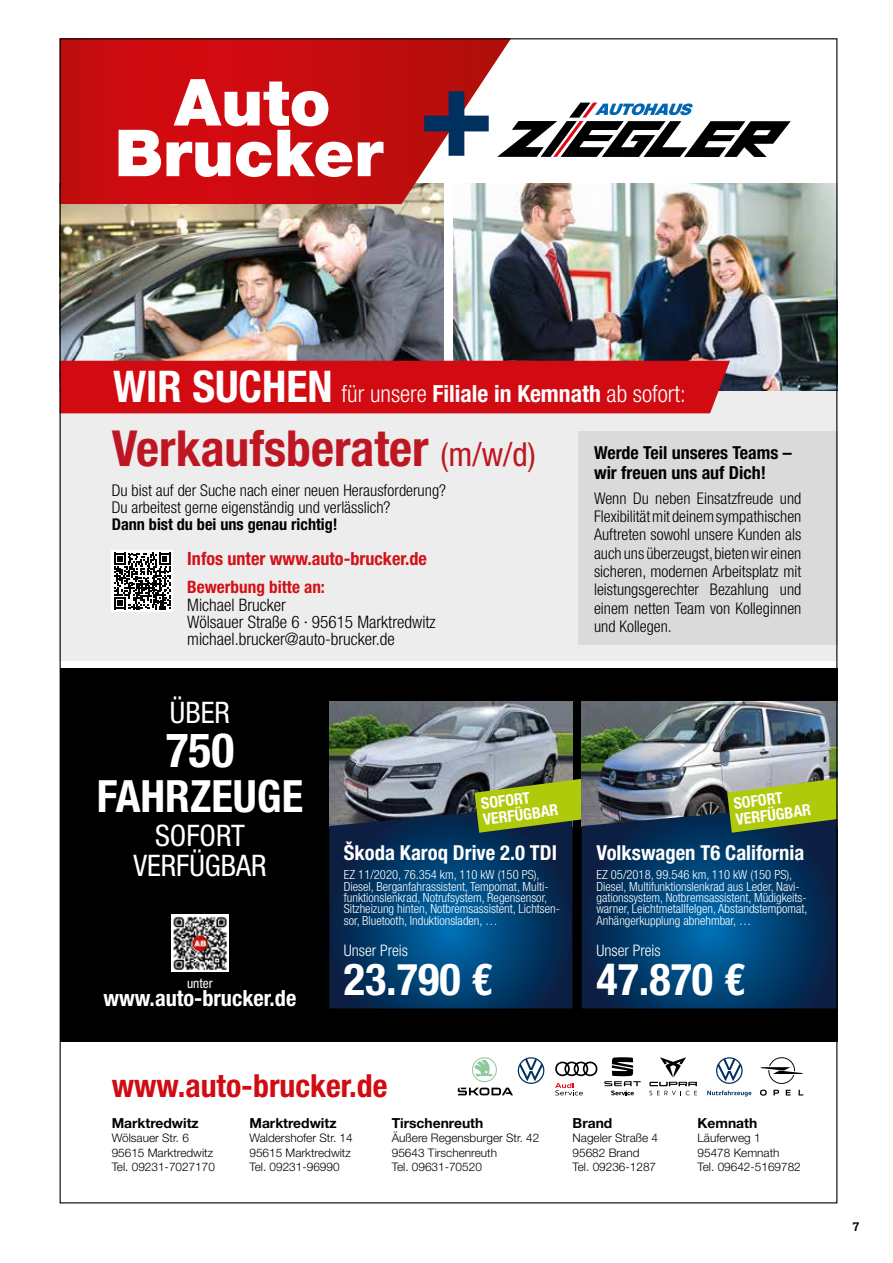
<style>
.page{position:relative;width:893px;height:1263px;background:#fff}
.page>*{position:absolute;margin:0;border:0;box-sizing:border-box;transform-origin:0 0}
.t1{font:700 condensed 127.35px "Helvetica Neue LT Pro";color:#00305f}
.t2{font:700 condensed 49.65px "Helvetica Neue LT Pro";color:#be1622}
.t3{font:700 condensed 47.55px "Helvetica Neue LT Pro";color:#fff}
.t4{font:700 condensed 44.55px "Helvetica Neue LT Pro";color:#fff}
.t5{font:700 condensed 44.25px "Helvetica Neue LT Pro";color:#fff}
.t6{font:700 condensed 31.8px "Helvetica Neue LT Pro";color:#d20a11}
.t7{font:condensed 29.7px/29.7px "Helvetica Neue LT Pro";color:#fff;text-align:center}
.t8{font:300 condensed 23.7px "Helvetica Neue LT Pro";color:#fff}
.t9{font:700 condensed 22.35px "Helvetica Neue LT Pro";color:#fff}
.t10{font:700 condensed 20.55px "Helvetica Neue LT Pro";color:#fff}
.t11{font:700 condensed 18.15px "Helvetica Neue LT Pro";color:#d31116}
.t12{font:700 condensed 18px/20px "Helvetica Neue LT Pro";color:#000}
.t13{font:300 condensed 17.25px/17.2px "Helvetica Neue LT Pro";color:#000}
.t14{font:700 condensed 17.25px "Helvetica Neue LT Pro";color:#d31116}
.t15{font:300 condensed 16.2px/16.8px "Helvetica Neue LT Pro";color:#000}
.t16{font:700 condensed 16.2px "Helvetica Neue LT Pro";color:#000}
.t17{font:300 condensed 16.05px/18.3px "Helvetica Neue LT Pro";color:#000;text-align:justify}
.t18{font:300 condensed 15.9px "Helvetica Neue LT Pro";color:#fff}
.t19{font:700 condensed 15.75px/15.8px "Helvetica Neue LT Pro";color:#fff}
.t20{font:700 13.8px "Helvetica Neue LT Pro";color:#000}
.t21{font:condensed 13.35px "Helvetica Neue LT Pro";color:#fff}
.t22{font:300 condensed 12.6px/11.4px "Helvetica Neue LT Pro";color:#fff}
.t23{font:700 12px "Roboto Slab";color:#000}
.t24{font:300 11.85px/14.4px "Helvetica Neue LT Pro";color:#000}
.s1{font-weight:700;font-size:43.8px}
.s2{font-weight:700}
.s3{font-weight:400;font-size:33.15px}
</style>
<div class="page">
<div style="left:60px;top:383px;width:777px;height:278px;background:#ededed"></div>
<img style="left:62px;top:204px;width:382px;height:157px">
<img style="left:453px;top:184px;width:382px;height:206px">
<div style="left:62px;top:361px;width:668px;height:52px;background:#d20a11"></div>
<div style="left:112px;top:550px;width:61px;height:62px;background:#fff"></div>
<svg style="left:114px;top:553px;width:57px;height:56px"></svg>
<div style="left:578px;top:431px;width:259px;height:214px;background:#dadada"></div>
<svg style="left:760px;top:1057px;width:43px;height:39px"></svg>
<svg style="left:707px;top:1090px;width:44px;height:6px"></svg>
<svg style="left:716px;top:1057px;width:27px;height:27px"></svg>
<svg style="left:604px;top:1057px;width:37px;height:38px"></svg>
<svg style="left:649px;top:1057px;width:48px;height:38px"></svg>
<svg style="left:555px;top:1061px;width:43px;height:16px"></svg>
<svg style="left:555px;top:1083px;width:28px;height:12px"></svg>
<svg style="left:458px;top:1057px;width:86px;height:38px"></svg>
<svg style="left:62px;top:40px;width:449px;height:164px"></svg>
<svg style="left:119px;top:79px;width:264px;height:98px"></svg>
<svg style="left:497px;top:103px;width:294px;height:54px"></svg>
<div style="left:60px;top:668px;width:777px;height:373px;background:#000"></div>
<img style="left:172px;top:915px;width:56px;height:56px">
<img style="left:329px;top:701px;width:243px;height:102px">
<svg style="left:329px;top:803px;width:243px;height:205px;background:#063966"></svg>
<svg style="left:475px;top:775px;width:107px;height:58px;background:#8aa023"></svg>
<img style="left:582px;top:701px;width:253px;height:102px">
<svg style="left:582px;top:803px;width:253px;height:205px;background:#063b68"></svg>
<svg style="left:727px;top:778px;width:108px;height:55px;background:#97ae2a"></svg>
<h1 class="t1" style="left:418px;top:34px;width:78px">+</h1>
<h3 class="t8" style="left:113px;top:380px;width:574px"><span class="s1">WIR SUCHEN</span> für unsere <span class="s2">Filiale in Kemnath</span> ab sofort:</h3>
<h2 class="t2" style="left:112px;top:418px;width:425px">Verkaufsberater <span class="s3">(m/w/d)</span></h2>
<p class="t15" style="left:112px;top:482px;width:336px">Du bist auf der Suche nach einer neuen Herausforderung?<br>Du arbeitest gerne eigenständig und verlässlich?</p>
<p class="t16" style="left:112px;top:514px;width:228px">Dann bist du bei uns genau richtig!</p>
<h3 class="t11" style="left:187px;top:548px;width:241px">Infos unter www.auto-brucker.de</h3>
<h3 class="t14" style="left:187px;top:577px;width:139px">Bewerbung bitte an:</h3>
<h3 class="t13" style="left:187px;top:596px;width:250px">Michael Brucker<br>Wölsauer Straße 6 · 95615 Marktredwitz michael.brucker@auto-brucker.de</h3>
<h3 class="t7" style="left:170px;top:697px;width:61px">ÜBER</h3>
<h3 class="t3" style="left:166px;top:722px;width:70px">750</h3>
<h3 class="t4" style="left:97px;top:769px;width:208px">FAHRZEUGE</h3>
<h3 class="t7" style="left:133px;top:821px;width:135px">SOFORT<br>VERFÜGBAR</h3>
<p class="t21" style="left:187px;top:976px;width:27px">unter</p>
<h3 class="t9" style="left:103px;top:985px;width:194px">www.auto-brucker.de</h3>
<p class="t19" style="left:480px;top:795px;width:77px;rotate:-7deg">SOFORT<br>VERFÜGBAR</p>
<h3 class="t10" style="left:344px;top:840px;width:215px">Škoda Karoq Drive 2.0 TDI</h3>
<p class="t22" style="left:344px;top:869px;width:218px">EZ 11/2020, 76.354 km, 110 kW (150 PS), Diesel, Berganfahrassistent, Tempomat, Multi&shy;funktionslenkrad, Notrufsystem, Regensensor, Sitzheizung hinten, Notbremsassistent, Lichtsen&shy;sor, Bluetooth, Induktionsladen, …</p>
<p class="t18" style="left:344px;top:941px;width:66px">Unser Preis</p>
<h3 class="t5" style="left:344px;top:953px;width:150px">23.790 €</h3>
<h3 class="t12" style="left:594px;top:443px;width:199px">Werde Teil unseres Teams – wir freuen uns auf Dich!</h3>
<p class="t17" style="left:594px;top:489px;width:209px">Wenn Du neben Einsatzfreude und Flexibilität mit deinem sympathischen Auftreten sowohl unsere Kunden als auch uns überzeugst, bieten wir einen sicheren, modernen Arbeitsplatz mit leistungsgerechter Bezahlung und einem netten Team von Kolleginnen und Kollegen.</p>
<p class="t19" style="left:733px;top:795px;width:77px;rotate:-7deg">SOFORT<br>VERFÜGBAR</p>
<h3 class="t10" style="left:596px;top:840px;width:209px">Volkswagen T6 California</h3>
<p class="t22" style="left:596px;top:869px;width:213px">EZ 05/2018, 99.546 km, 110 kW (150 PS), Diesel, Multifunktionslenkrad aus Leder, Navi&shy;gationssystem, Notbremsassistent, Müdigkeits&shy;warner, Leichtmetallfelgen, Abstandstempomat, Anhängerkupplung abnehmbar, …</p>
<p class="t18" style="left:596px;top:941px;width:66px">Unser Preis</p>
<h3 class="t5" style="left:596px;top:953px;width:150px">47.870 €</h3>
<h3 class="t6" style="left:112px;top:1066px;width:277px">www.auto-brucker.de</h3>
<p class="t20" style="left:112px;top:1114px;width:89px">Marktredwitz</p>
<p class="t24" style="left:112px;top:1130px;width:105px">Wölsauer Str. 6<br>95615 Marktredwitz<br>Tel. 09231-7027170</p>
<p class="t20" style="left:249px;top:1114px;width:89px">Marktredwitz</p>
<p class="t24" style="left:249px;top:1130px;width:105px">Waldershofer Str. 14<br>95615 Marktredwitz<br>Tel. 09231-96990</p>
<p class="t20" style="left:392px;top:1114px;width:93px">Tirschenreuth</p>
<p class="t24" style="left:392px;top:1130px;width:149px">Äußere Regensburger Str. 42<br>95643 Tirschenreuth<br>Tel. 09631-70520</p>
<p class="t20" style="left:573px;top:1114px;width:41px">Brand</p>
<p class="t24" style="left:573px;top:1130px;width:87px">Nageler Straße 4<br>95682 Brand<br>Tel. 09236-1287</p>
<p class="t20" style="left:698px;top:1114px;width:61px">Kemnath</p>
<p class="t24" style="left:698px;top:1130px;width:105px">Läuferweg 1<br>95478 Kemnath<br>Tel. 09642-5169782</p>
<p class="t23" style="left:853px;top:1218px;width:8px">7</p>
</div>
